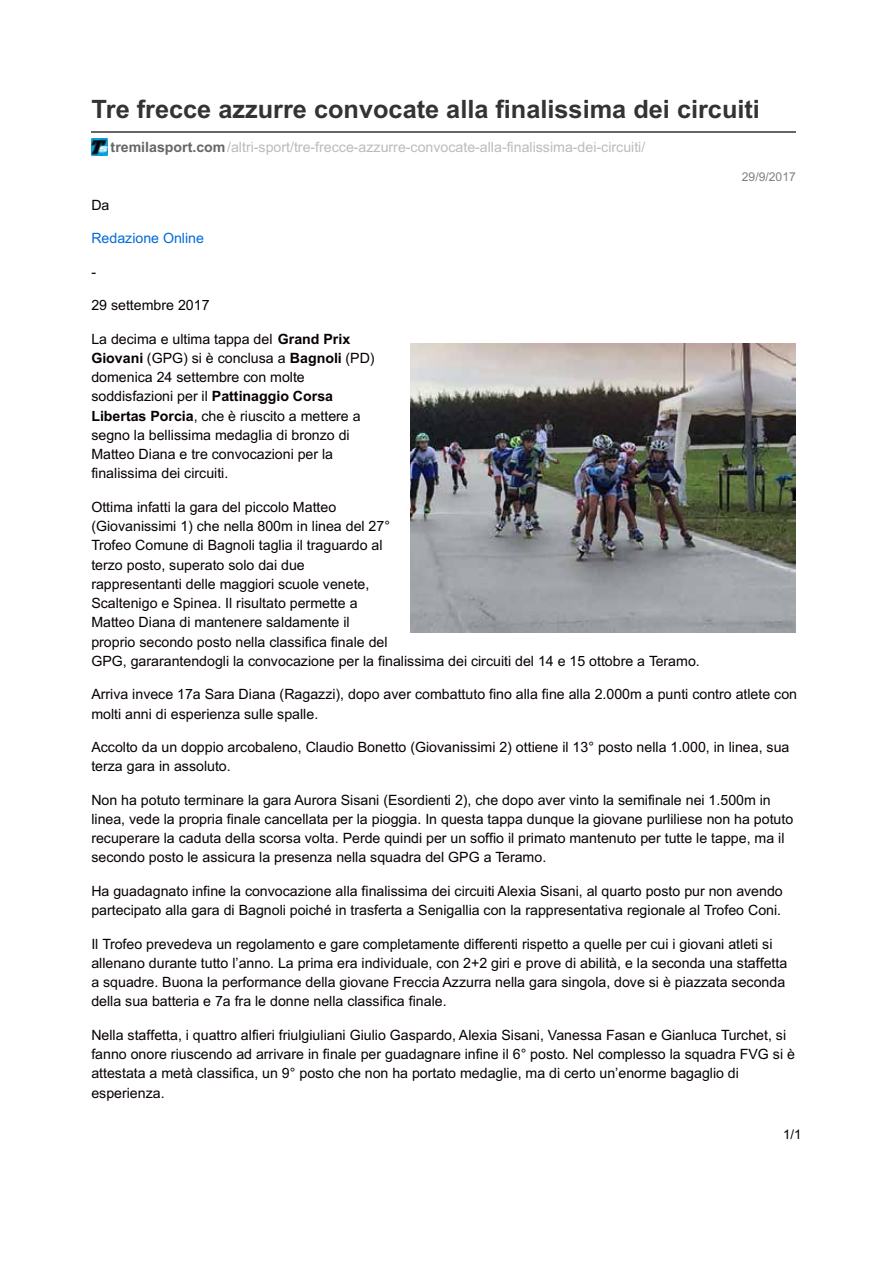
<style>
.page{position:relative;width:893px;height:1263px;background:#fff}
.page>*{position:absolute;margin:0;border:0;box-sizing:border-box;transform-origin:0 0}
.t1{font:700 25.35px "Arial";color:#333}
.t2{font:14.25px/19.2px "Arial";color:#080000}
.t3{font:14.25px "Arial";color:#bbb}
.t4{font:14.25px "Arial";color:#026ad9}
.t5{font:13.2px "Arial";color:#000}
.t6{font:12.15px "Arial";color:#808080}
.s1{font-weight:700;color:#666}
.s2{font-weight:700}
</style>
<div class="page">
<hr style="left:91px;top:132px;width:704px;height:1px;background:#666">
<img style="left:410px;top:344px;width:385px;height:288px">
<img style="left:91px;top:139px;width:17px;height:16px">
<h1 class="t1" style="left:91px;top:99px;width:670px">Tre frecce azzurre convocate alla finalissima dei circuiti</h1>
<p class="t3" style="left:111px;top:142px;width:536px"><span class="s1">tremilasport.com</span>/altri-sport/tre-frecce-azzurre-convocate-alla-finalissima-dei-circuiti/</p>
<p class="t6" style="left:742px;top:172px;width:56px">29/9/2017</p>
<p class="t2" style="left:91px;top:197px;width:20px">Da</p>
<p class="t4" style="left:91px;top:233px;width:114px">Redazione Online</p>
<p class="t2" style="left:91px;top:263px;width:6px">-</p>
<p class="t2" style="left:91px;top:297px;width:120px">29 settembre 2017</p>
<p class="t2" style="left:91px;top:330px;width:285px">La decima e ultima tappa del <span class="s2">Grand Prix Giovani</span> (GPG) si è conclusa a <span class="s2">Bagnoli</span> (PD) domenica 24 settembre con molte soddisfazioni per il <span class="s2">Pattinaggio Corsa Libertas Porcia</span>, che è riuscito a mettere a segno la bellissima medaglia di bronzo di Matteo Diana e tre convocazioni per la finalissima dei circuiti.</p>
<p class="t2" style="left:91px;top:499px;width:610px">Ottima infatti la gara del piccolo Matteo<br>(Giovanissimi 1) che nella 800m in linea del 27°<br>Trofeo Comune di Bagnoli taglia il traguardo al<br>terzo posto, superato solo dai due<br>rappresentanti delle maggiori scuole venete,<br>Scaltenigo e Spinea. Il risultato permette a<br>Matteo Diana di mantenere saldamente il<br>proprio secondo posto nella classifica finale del<br>GPG, gararantendogli la convocazione per la finalissima dei circuiti del 14 e 15 ottobre a Teramo.</p>
<p class="t2" style="left:91px;top:686px;width:707px">Arriva invece 17a Sara Diana (Ragazzi), dopo aver combattuto fino alla fine alla 2.000m a punti contro atlete con molti anni di esperienza sulle spalle.</p>
<p class="t2" style="left:91px;top:739px;width:700px">Accolto da un doppio arcobaleno, Claudio Bonetto (Giovanissimi 2) ottiene il 13° posto nella 1.000, in linea, sua terza gara in assoluto.</p>
<p class="t2" style="left:91px;top:791px;width:703px">Non ha potuto terminare la gara Aurora Sisani (Esordienti 2), che dopo aver vinto la semifinale nei 1.500m in linea, vede la propria finale cancellata per la pioggia. In questa tappa dunque la giovane purliliese non ha potuto recuperare la caduta della scorsa volta. Perde quindi per un soffio il primato mantenuto per tutte le tappe, ma il secondo posto le assicura la presenza nella squadra del GPG a Teramo.</p>
<p class="t2" style="left:91px;top:882px;width:693px">Ha guadagnato infine la convocazione alla finalissima dei circuiti Alexia Sisani, al quarto posto pur non avendo partecipato alla gara di Bagnoli poiché in trasferta a Senigallia con la rappresentativa regionale al Trofeo Coni.</p>
<p class="t2" style="left:91px;top:935px;width:697px">Il Trofeo prevedeva un regolamento e gare completamente differenti rispetto a quelle per cui i giovani atleti si allenano durante tutto l’anno. La prima era individuale, con 2+2 giri e prove di abilità, e la seconda una staffetta a squadre. Buona la performance della giovane Freccia Azzurra nella gara singola, dove si è piazzata seconda della sua batteria e 7a fra le donne nella classifica finale.</p>
<p class="t2" style="left:91px;top:1026px;width:705px">Nella staffetta, i quattro alfieri friulgiuliani Giulio Gaspardo, Alexia Sisani, Vanessa Fasan e Gianluca Turchet, si fanno onore riuscendo ad arrivare in finale per guadagnare infine il 6° posto. Nel complesso la squadra FVG si è attestata a metà classifica, un 9° posto che non ha portato medaglie, ma di certo un’enorme bagaglio di esperienza.</p>
<p class="t5" style="left:783px;top:1130px;width:20px">1/1</p>
</div>
